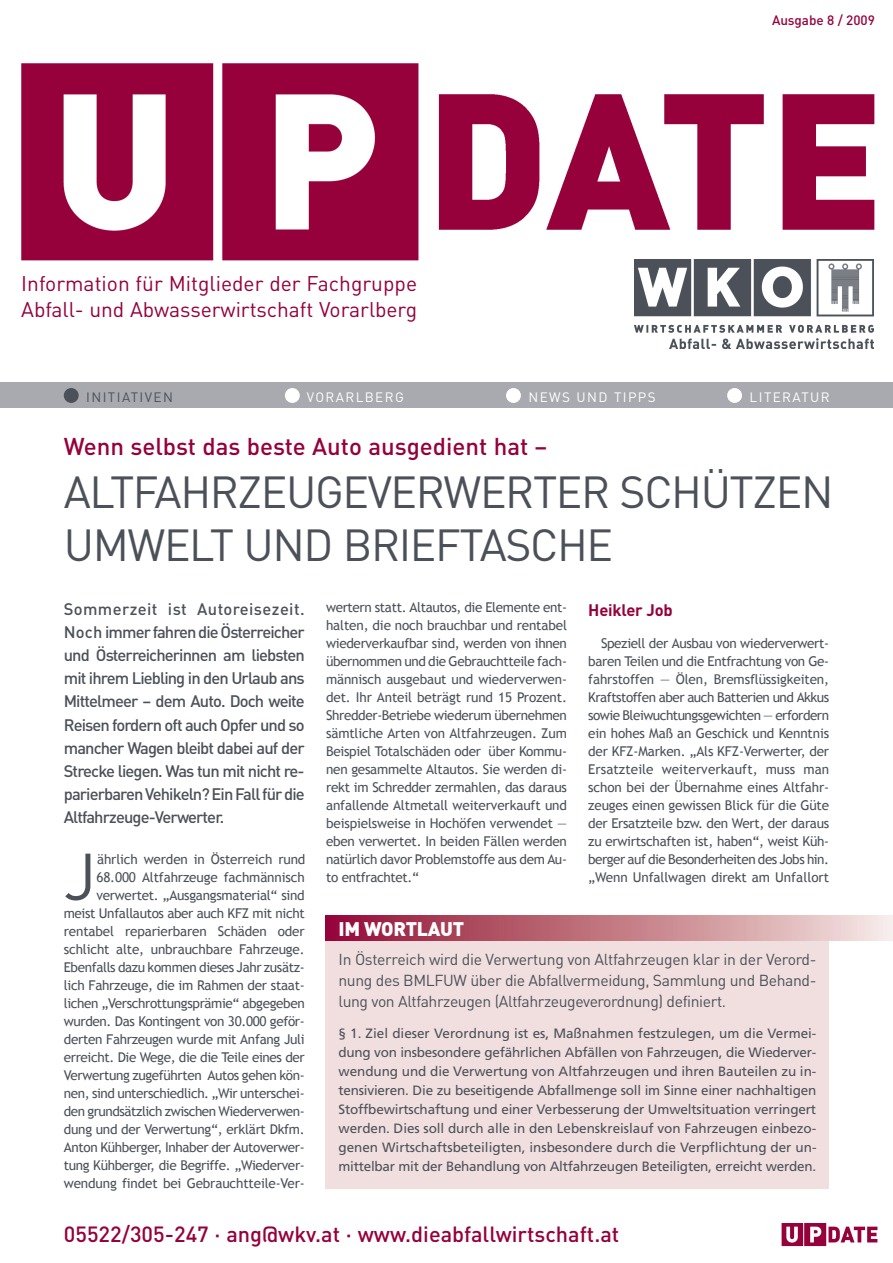
<style>
.page{position:relative;width:893px;height:1263px;background:#fff}
.page>*{position:absolute;margin:0;border:0;box-sizing:border-box;transform-origin:0 0}
.t1{font:65.25px "DIN";color:#4c5159}
.t2{font:44.4px/52.9px "DIN";letter-spacing:-.03em;color:#4c5159}
.t3{font:500 24px "DIN";color:#96013c}
.t4{font:500 21.75px "DIN";color:#96013c}
.t5{font:21px/25.2px "DIN";letter-spacing:-.005em;color:#96013c}
.t6{font:900 19.5px "DIN";letter-spacing:-.015em;color:#fff}
.t7{font:500 16.5px/23.1px "DIN";letter-spacing:-.055em;color:#4c5159;text-align:justify}
.t8{font:700 16.5px "DIN";letter-spacing:-.01em;color:#96013c}
.t9{font:15.75px/21px "DIN";letter-spacing:-.025em;color:#4c5159;text-align:justify}
.t10{font:13.5px/18px "Trebuchet MS";letter-spacing:-.025em;color:#4c5159;text-align:justify}
.t11{font:13.5px/19px "Frutiger";letter-spacing:-.015em;color:#4c5159;text-align:justify}
.t12{font:13.5px "DIN";letter-spacing:.105em;color:#fff}
.t13{font:500 13.5px "DIN";letter-spacing:-.005em;color:#96013c}
.t14{font:13.5px "DIN";letter-spacing:.105em;color:#4c5159}
</style>
<div class="page">
<img style="left:21px;top:63px;width:854px;height:198px">
<div style="left:0;top:383px;width:893px;height:25px;background:#a8aab0"></div>
<div style="left:64px;top:388px;width:15px;height:15px;background:#4c5159;border-radius:50%"></div>
<div style="left:285px;top:388px;width:15px;height:15px;background:#fff;border-radius:50%"></div>
<div style="left:506px;top:388px;width:15px;height:15px;background:#fff;border-radius:50%"></div>
<div style="left:727px;top:388px;width:15px;height:15px;background:#fff;border-radius:50%"></div>
<div style="left:629px;top:253px;width:264px;height:103px;background:#fff"></div>
<img style="left:635px;top:260px;width:238px;height:89px">
<img style="left:781px;top:1223px;width:97px;height:24px">
<div style="left:326px;top:921px;width:503px;height:267px;background:#f1dfdf"></div>
<div style="left:326px;top:915px;width:567px;height:26px;background:linear-gradient(to right,#920c31,#f4e7de)"></div>
<h3 class="t5" style="left:21px;top:272px;width:397px">Information für Mitglieder der Fachgruppe<br>Abfall- und Abwasserwirtschaft Vorarlberg</h3>
<p class="t13" style="left:772px;top:12px;width:104px">Ausgabe 8 / 2009</p>
<p class="t14" style="left:86px;top:389px;width:88px">INITIATIVEN</p>
<p class="t12" style="left:307px;top:389px;width:99px">VORARLBERG</p>
<p class="t12" style="left:528px;top:389px;width:129px">NEWS UND TIPPS</p>
<p class="t12" style="left:750px;top:389px;width:82px">LITERATUR</p>
<h3 class="t3" style="left:64px;top:432px;width:485px">Wenn selbst das beste Auto ausgedient hat –</h3>
<h2 class="t2" style="left:64px;top:466px;width:771px">ALTFAHRZEUGEVERWERTER SCHÜTZEN<br>UMWELT UND BRIEFTASCHE</h2>
<p class="t7" style="left:64px;top:598px;width:243px">Sommerzeit ist Autoreisezeit.<br>Noch immer fahren die Österreicher und Österreicherinnen am liebsten mit ihrem Liebling in den Urlaub ans Mittelmeer – dem Auto. Doch weite Reisen fordern oft auch Opfer und so mancher Wa gen bleibt dabei auf der Stre cke liegen. Was tun mit nicht re - parierbaren Vehikeln? Ein Fall für die Altfahrzeuge-Verwerter.</p>
<h1 class="t1" style="left:64px;top:839px;width:34px">J</h1>
<p class="t10" style="left:64px;top:850px;width:243px;text-align:right">ährlich werden in Österreich rund 68.000 Altfahrzeuge fachmännisch verwertet. „Ausgangsmaterial“ sind meist Unfallautos aber auch KFZ mit nicht rentabel reparierbaren Schäden oder schlicht alte, unbrauchbare Fahrzeuge.<br>Ebenfalls dazu kommen dieses Jahr zusätz&shy;lich Fahrzeuge, die im Rahmen der staat&shy;lichen „Verschrottungsprämie“ abgegeben wurden. Das Kontingent von 30.000 geför&shy;derten Fahrzeugen wurde mit Anfang Juli erreicht. Die Wege, die die Teile eines der Verwertung zugeführten Autos gehen kön&shy;nen, sind unterschiedlich. „Wir unterschei&shy;den grundsätzlich zwischen Wiederverwen&shy;dung und der Verwertung“, erklärt Dkfm.<br>Anton Kühberger, Inhaber der Autoverwer&shy;tung Kühberger, die Begriffe. „Wiederver&shy;wendung findet bei Gebrauchtteile-Ver-</p>
<p class="t10" style="left:326px;top:598px;width:243px">wertern statt. Altautos, die Elemente ent&shy;halten, die noch brauchbar und rentabel wiederverkaufbar sind, werden von ihnen übernommen und die Gebrauchtteile fach&shy;männisch ausgebaut und wiederverwen&shy;det. Ihr Anteil beträgt rund 15 Prozent.<br>Shredder-Betriebe wiederum übernehmen sämtliche Arten von Altfahrzeugen. Zum Beispiel Totalschäden oder über Kommu&shy;nen gesammelte Altautos. Sie werden di&shy;rekt im Schredder zermahlen, das daraus anfallende Altmetall weiterverkauft und beispielsweise in Hochöfen verwendet — eben verwertet. In beiden Fällen werden natürlich davor Problemstoffe aus dem Au&shy;to entfrachtet.“</p>
<p class="t8" style="left:588px;top:600px;width:86px">Heikler Job</p>
<p class="t10" style="left:588px;top:634px;width:243px;text-indent:13px">Speziell der Ausbau von wiederverwert&shy;baren Teilen und die Entfrachtung von Ge&shy;fahrstoffen — Ölen, Bremsflüssigkeiten, Kraftstoffen aber auch Batterien und Akkus sowie Bleiwuchtungsgewichten — erfordern ein hohes Maß an Geschick und Kenntnis der KFZ-Marken. „Als KFZ-Verwerter, der Ersatzteile weiterverkauft, muss man schon bei der Übernahme eines Altfahr&shy;zeuges einen gewissen Blick für die Güte der Ersatzteile bzw. den Wert, der daraus zu erwirtschaften ist, haben“, weist Küh&shy;berger auf die Besonderheiten des Jobs hin. „Wenn Unfallwagen direkt am Unfallort</p>
<h3 class="t6" style="left:338px;top:917px;width:127px">IM WORTLAUT</h3>
<p class="t9" style="left:338px;top:949px;width:480px">In Österreich wird die Verwertung von Altfahrzeugen klar in der Verord&shy;nung des BMLFUW über die Abfallvermeidung, Sammlung und Behand&shy;lung von Altfahrzeugen (Altfahrzeugeverordnung) definiert.</p>
<p class="t11" style="left:338px;top:1025px;width:480px">§ 1. Ziel dieser Verordnung ist es, Maßnahmen festzulegen, um die Vermei&shy;dung von insbesondere gefährlichen Abfällen von Fahrzeugen, die Wiederver&shy;wendung und die Verwertung von Altfahrzeugen und ihren Bauteilen zu in&shy;tensivieren. Die zu beseitigende Abfallmenge soll im Sinne einer nachhaltigen Stoffbewirtschaftung und einer Verbesserung der Umweltsituation verringert werden. Dies soll durch alle in den Lebenskreislauf von Fahrzeugen einbezo&shy;genen Wirtschaftsbeteiligten, insbesondere durch die Verpflichtung der un&shy;mittelbar mit der Behandlung von Altfahrzeugen Beteiligten, erreicht werden.</p>
<h3 class="t4" style="left:64px;top:1221px;width:557px">05522/305-247 · ang@wkv.at · www.dieabfallwirtschaft.at</h3>
</div>
